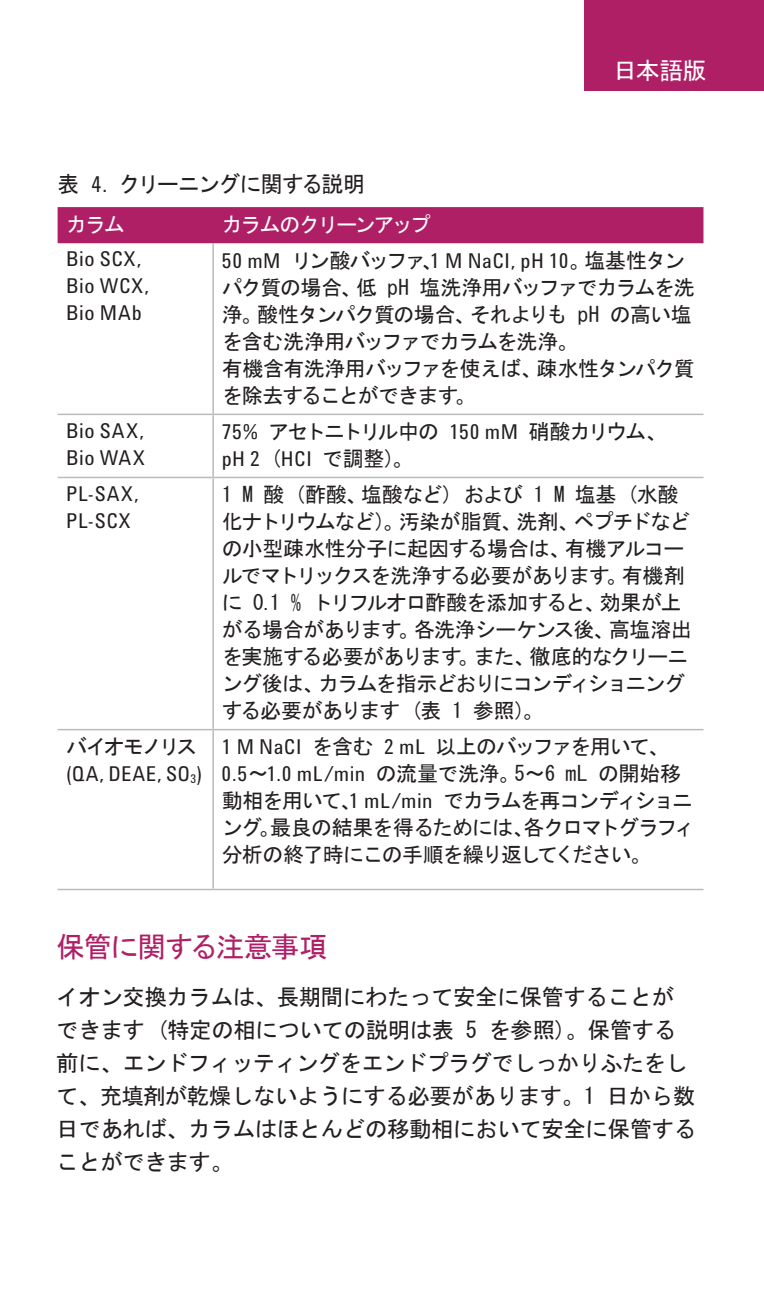
<style>
.page{position:relative;width:764px;height:1303px;background:#fff}
.page>*{position:absolute;margin:0;border:0;box-sizing:border-box;transform-origin:0 0}
.t1{font:28.5px "MS Gothic";letter-spacing:-.05em;color:#af1f66}
.t2{font:24px "MS Gothic";color:#fff}
.t3{font:22.5px/33px "MS Gothic";letter-spacing:-.02em;color:#231f20}
.t4{font:22.5px "MS Gothic";letter-spacing:-.055em;color:#231f20}
.t5{font:21px/27px "MS Gothic";letter-spacing:-.05em;color:#231f20}
.t6{font:21px/27px "Agilent Condensed CFF";letter-spacing:.03em;color:#231f20}
.t7{font:21px "MS Gothic";letter-spacing:-.1em;color:#231f20}
.t8{font:21px "MS Gothic";letter-spacing:-.1em;color:#fff}
.t9{font:21px "MS Gothic";letter-spacing:-.115em;color:#231f20}
.s1{font-family:"Agilent Condensed CFF"}
.s2{font-family:"MS Gothic"}
</style>
<div class="page">
<div style="left:584px;top:0;width:180px;height:91px;background:#af1f66"></div>
<div style="left:58px;top:207px;width:645px;height:36px;background:#af1f66"></div>
<hr style="left:212px;top:243px;width:2px;height:171px;background:#babbbe">
<hr style="left:58px;top:414px;width:155px;height:1px;background:#babbbe">
<hr style="left:213px;top:414px;width:490px;height:1px;background:#babbbe">
<hr style="left:212px;top:415px;width:2px;height:62px;background:#babbbe">
<hr style="left:58px;top:477px;width:155px;height:1px;background:#babbbe">
<hr style="left:213px;top:477px;width:490px;height:1px;background:#babbbe">
<hr style="left:212px;top:478px;width:2px;height:251px;background:#babbbe">
<hr style="left:58px;top:729px;width:155px;height:1px;background:#babbbe">
<hr style="left:213px;top:729px;width:490px;height:1px;background:#babbbe">
<hr style="left:212px;top:730px;width:2px;height:159px;background:#babbbe">
<hr style="left:58px;top:889px;width:155px;height:1px;background:#babbbe">
<hr style="left:213px;top:889px;width:490px;height:1px;background:#babbbe">
<p class="t4" style="left:58px;top:173px;width:309px">表 <span class="s1">4.</span> クリーニングに関する説明</p>
<p class="t2" style="left:613px;top:59px;width:95px">日本語版</p>
<p class="t8" style="left:66px;top:214px;width:60px">カラム</p>
<p class="t8" style="left:222px;top:214px;width:211px">カラムのクリーンアップ</p>
<p class="t6" style="left:66px;top:245px;width:84px">Bio SCX,<br>Bio WCX,<br>Bio MAb</p>
<p class="t6" style="left:222px;top:246px;width:465px">50 mM <span class="s2">リン酸バッファ、</span>1 M NaCI, pH 10<span class="s2">。塩基性タン</span></p>
<p class="t5" style="left:222px;top:274px;width:475px">パク質の場合、低 pH 塩洗浄用バッファでカラムを洗浄。酸性タンパク質の場合、それよりも pH の高い塩を含む洗浄用バッファでカラムを洗浄。<br>有機含有洗浄用バッファを使えば、疎水性タンパク質を除去することができます。</p>
<p class="t6" style="left:66px;top:416px;width:80px">Bio SAX,<br>Bio WAX</p>
<p class="t7" style="left:222px;top:421px;width:447px"><span class="s1">75%</span> アセトニトリル中の <span class="s1">150 mM</span> 硝酸カリウム、</p>
<p class="t6" style="left:222px;top:444px;width:193px">pH 2 <span class="s2">(</span>HCI <span class="s2">で調整)。</span></p>
<p class="t6" style="left:66px;top:479px;width:74px">PL-SAX,<br>PL-SCX</p>
<p class="t5" style="left:222px;top:481px;width:472px">1 M 酸 (酢酸、塩酸など) および 1 M 塩基 (水酸化ナトリウムなど)。汚染が脂質、洗剤、ペプチドなどの小型疎水性分子に起因する場合は、有機アルコールでマトリックスを洗浄する必要があります。有機剤に 0.1 % トリフルオロ酢酸を添加すると、効果が上がる場合があります。各洗浄シーケンス後、高塩溶出を実施する必要があります。また、徹底的なクリーニング後は、カラムを指示どおりにコンディショニングする必要があります (表 1 参照)。</p>
<p class="t9" style="left:66px;top:736px;width:133px">バイオモノリス</p>
<p class="t6" style="left:66px;top:760px;width:138px">(QA, DEAE, SO<sub>3</sub>)</p>
<p class="t5" style="left:222px;top:733px;width:475px"><span class="s1">1 M NaCI</span> を含む <span class="s1">2 mL</span> 以上のバッファを用いて、<br><span class="s1">0.5</span>〜<span class="s1">1.0 mL/min</span> の流量で洗浄。5〜6 mL の開始移動相を用いて、<span class="s1">1 mL/min</span> でカラムを再コンディショニング。最良の結果を得るためには、各クロマトグラフィ分析の終了時にこの手順を繰り返してください。</p>
<h1 class="t1" style="left:56px;top:932px;width:273px">保管に関する注意事項</h1>
<p class="t3" style="left:56px;top:980px;width:641px">イオン交換カラムは、長期間にわたって安全に保管することができます (特定の相についての説明は表 5 を参照)。保管する前に、エンドフィッティングをエンドプラグでしっかりふたをして、充填剤が乾燥しないようにする必要があります。1 日から数日であれば、カラムはほとんどの移動相において安全に保管することができます。</p>
</div>
